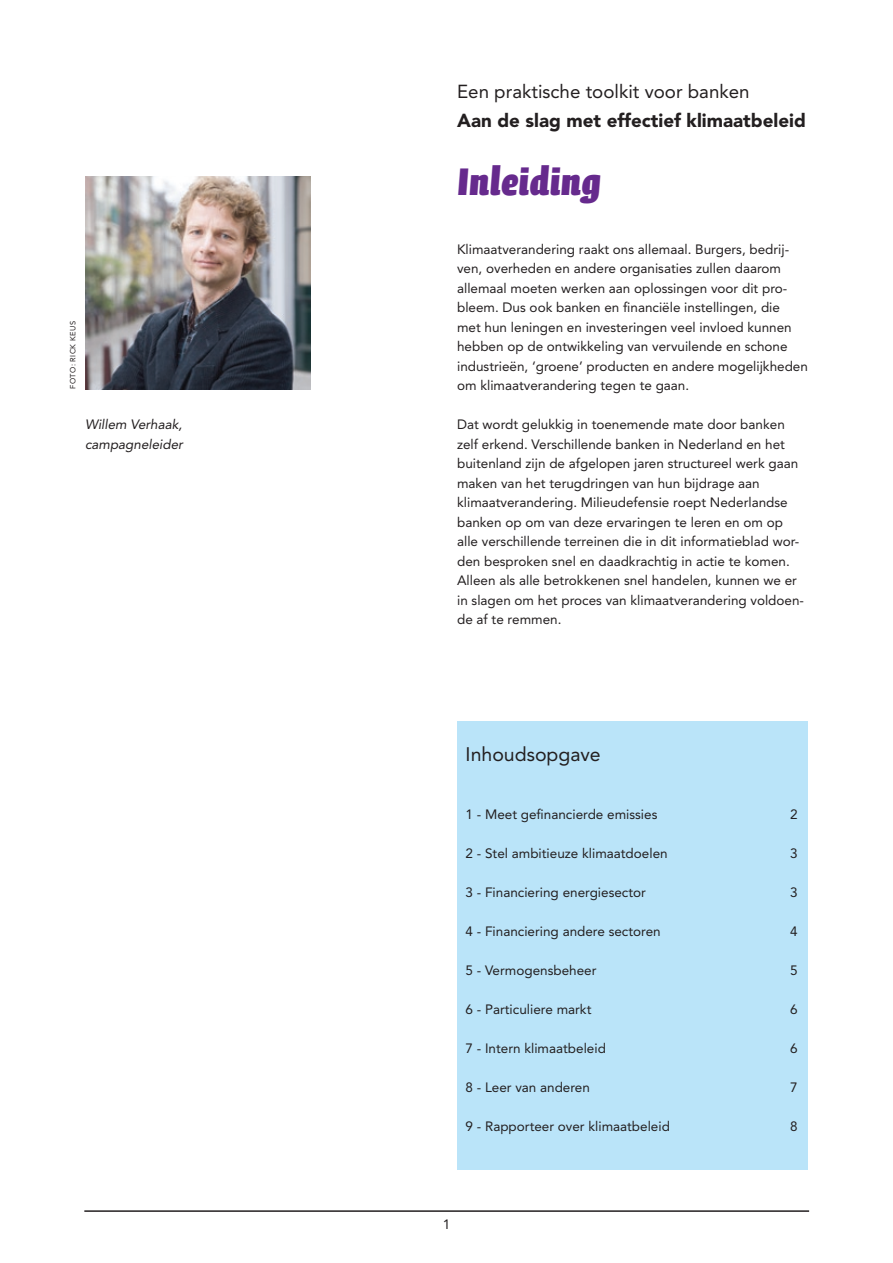
<style>
.page{position:relative;width:893px;height:1263px;background:#fff}
.page>*{position:absolute;margin:0;border:0;box-sizing:border-box;transform-origin:0 0}
.t1{font:900 39px "Calcite Pro";color:#662a8d}
.t2{font:19.5px "Avenir";color:#231f20}
.t3{font:900 18.75px "Avenir";color:#231f20}
.t4{font:18.75px "Avenir";color:#231f20}
.t5{font:13.5px/19.5px "Avenir";color:#231f20}
.t6{font:italic 13.5px/19.5px "Avenir";color:#231f20}
.t7{font:7.5px "Avenir";letter-spacing:.05em;color:#231f20}
</style>
<div class="page">
<hr style="left:84px;top:1210px;width:725px;height:2px;background:#231f20">
<div style="left:457px;top:722px;width:351px;height:448px;background:#bae4f9"></div>
<img style="left:86px;top:176px;width:224px;height:213px">
<p class="t7" style="left:69px;top:389px;width:68px;rotate:-90deg">Foto: Rick Keus</p>
<p class="t6" style="left:85px;top:415px;width:100px">Willem Verhaak, campagneleider</p>
<h3 class="t4" style="left:457px;top:80px;width:294px">Een praktische toolkit voor banken</h3>
<h3 class="t3" style="left:457px;top:109px;width:350px">Aan de slag met effectief klimaatbeleid</h3>
<h1 class="t1" style="left:457px;top:159px;width:145px">Inleiding</h1>
<p class="t5" style="left:457px;top:239px;width:352px">Klimaatverandering raakt ons allemaal. Burgers, bedrij&shy;ven, overheden en andere organisaties zullen daarom allemaal moeten werken aan oplossingen voor dit pro&shy;bleem. Dus ook banken en financiële instellingen, die<br>met hun leningen en investeringen veel invloed kunnen hebben op de ontwikkeling van vervuilende en schone industrieën, ‘groene’ producten en andere mogelijkheden om klimaatverandering tegen te gaan.</p>
<p class="t5" style="left:457px;top:415px;width:348px">Dat wordt gelukkig in toenemende mate door banken zelf erkend. Verschillende banken in Nederland en het buitenland zijn de afgelopen jaren structureel werk gaan maken van het terugdringen van hun bijdrage aan klimaatverandering. Milieudefensie roept Nederlandse banken op om van deze ervaringen te leren en om op alle verschillende terreinen die in dit informatieblad wor&shy;den besproken snel en daadkrachtig in actie te komen.<br>Alleen als alle betrokkenen snel handelen, kunnen we er in slagen om het proces van klimaatverandering voldoen&shy;de af te remmen.</p>
<h2 class="t2" style="left:466px;top:742px;width:137px">Inhoudsopgave</h2>
<p class="t5" style="left:466px;top:805px;width:193px">1 - Meet gefinancierde emissies</p>
<p class="t5" style="left:790px;top:805px;width:9px">2</p>
<p class="t5" style="left:466px;top:844px;width:204px">2 - Stel ambitieuze klimaatdoelen</p>
<p class="t5" style="left:790px;top:844px;width:9px">3</p>
<p class="t5" style="left:466px;top:883px;width:182px">3 - Financiering energiesector</p>
<p class="t5" style="left:790px;top:883px;width:9px">3</p>
<p class="t5" style="left:466px;top:922px;width:197px">4 - Financiering andere sectoren</p>
<p class="t5" style="left:790px;top:922px;width:9px">4</p>
<p class="t5" style="left:466px;top:961px;width:132px">5 - Vermogensbeheer</p>
<p class="t5" style="left:790px;top:961px;width:9px">5</p>
<p class="t5" style="left:466px;top:1000px;width:127px">6 - Particuliere markt</p>
<p class="t5" style="left:790px;top:1000px;width:9px">6</p>
<p class="t5" style="left:466px;top:1039px;width:142px">7 - Intern klimaatbeleid</p>
<p class="t5" style="left:790px;top:1039px;width:9px">6</p>
<p class="t5" style="left:466px;top:1078px;width:126px">8 - Leer van anderen</p>
<p class="t5" style="left:790px;top:1078px;width:9px">7</p>
<p class="t5" style="left:466px;top:1117px;width:206px">9 - Rapporteer over klimaatbeleid</p>
<p class="t5" style="left:790px;top:1117px;width:9px">8</p>
</div>
